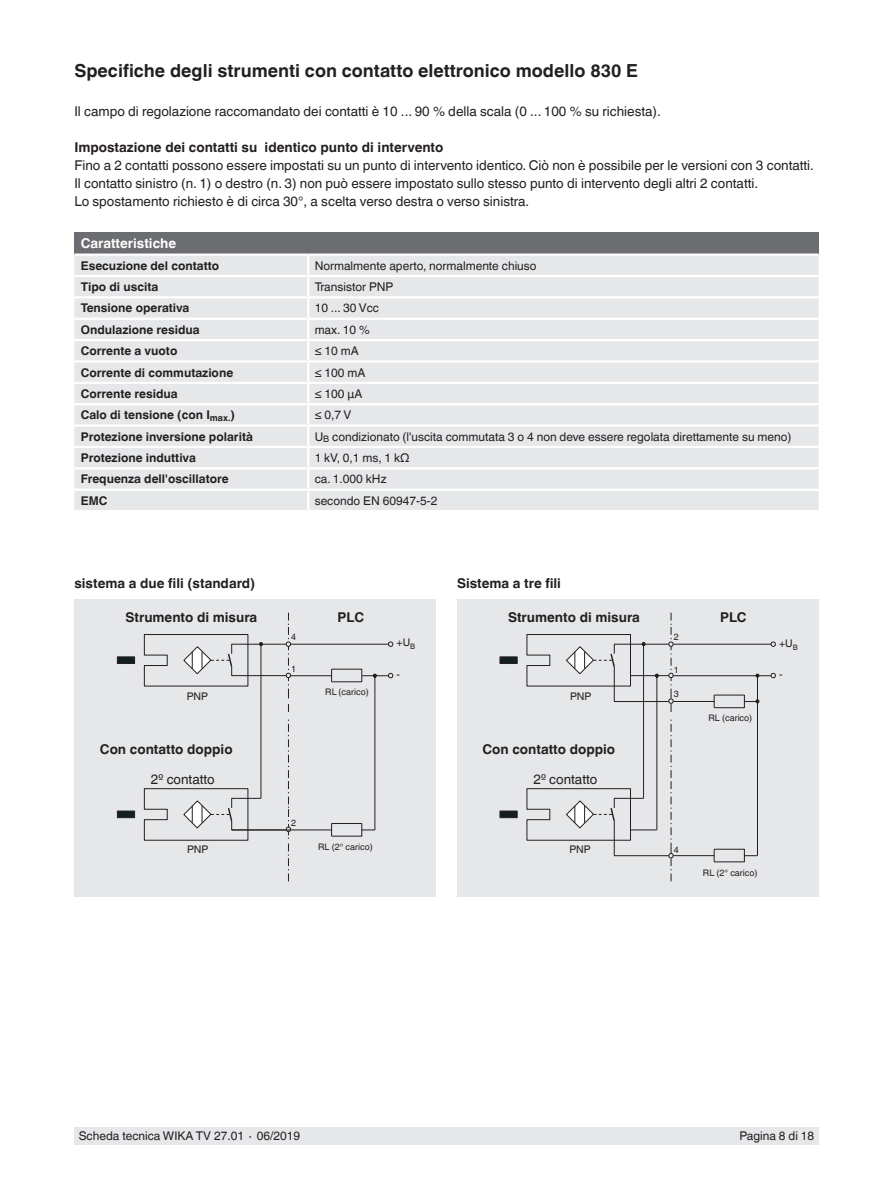
<style>
.page{position:relative;width:893px;height:1188px;background:#fff}
.page>*{position:absolute;margin:0;border:0;box-sizing:border-box;transform-origin:0 0}
.t1{font:700 18px "Helvetica World";color:#231f20}
.t2{font:13.5px/18px "Helvetica World";color:#231f20}
.t3{font:700 13.5px "Helvetica World";color:#231f20}
.t4{font:700 13.5px "Helvetica World";color:#fff}
.t5{font:12px "Helvetica World";color:#231f20}
.t6{font:700 12px "Helvetica World";color:#231f20}
.t7{font:10.5px "Helvetica World";color:#231f20}
.t8{font:9px "Helvetica World";color:#231f20}
</style>
<div class="page">
<div style="left:74px;top:1128px;width:745px;height:17px;background:#e6e7e9"></div>
<div style="left:74px;top:600px;width:362px;height:297px;background:#e6e7e9"></div>
<div style="left:457px;top:600px;width:361px;height:297px;background:#e6e7e9"></div>
<div style="left:117px;top:657px;width:18px;height:7px;background:#131e1f;border:1px solid #231f20"></div>
<div style="left:117px;top:811px;width:18px;height:7px;background:#131e1f;border:1px solid #231f20"></div>
<svg style="left:144px;top:613px;width:249px;height:268px"></svg>
<div style="left:500px;top:657px;width:17px;height:7px;background:#131e1f;border:1px solid #231f20"></div>
<div style="left:500px;top:811px;width:17px;height:7px;background:#131e1f;border:1px solid #231f20"></div>
<svg style="left:526px;top:613px;width:250px;height:268px"></svg>
<div style="left:74px;top:232px;width:745px;height:23px;background:#6c6d70"></div>
<div style="left:74px;top:256px;width:745px;height:254px;background:#e6e7e9"></div>
<hr style="left:74px;top:275px;width:234px;height:2px;background:#fff">
<hr style="left:308px;top:275px;width:511px;height:2px;background:#fff">
<hr style="left:74px;top:254px;width:234px;height:2px;background:#fff">
<hr style="left:308px;top:254px;width:511px;height:2px;background:#fff">
<hr style="left:74px;top:296px;width:234px;height:3px;background:#fff">
<hr style="left:308px;top:296px;width:511px;height:3px;background:#fff">
<hr style="left:74px;top:318px;width:234px;height:2px;background:#fff">
<hr style="left:308px;top:318px;width:511px;height:2px;background:#fff">
<hr style="left:74px;top:339px;width:234px;height:2px;background:#fff">
<hr style="left:308px;top:339px;width:511px;height:2px;background:#fff">
<hr style="left:74px;top:360px;width:234px;height:3px;background:#fff">
<hr style="left:308px;top:360px;width:511px;height:3px;background:#fff">
<hr style="left:74px;top:382px;width:234px;height:2px;background:#fff">
<hr style="left:308px;top:382px;width:511px;height:2px;background:#fff">
<hr style="left:74px;top:403px;width:234px;height:2px;background:#fff">
<hr style="left:308px;top:403px;width:511px;height:2px;background:#fff">
<hr style="left:74px;top:424px;width:234px;height:3px;background:#fff">
<hr style="left:308px;top:424px;width:511px;height:3px;background:#fff">
<hr style="left:74px;top:446px;width:234px;height:2px;background:#fff">
<hr style="left:308px;top:446px;width:511px;height:2px;background:#fff">
<svg style="left:307px;top:256px;width:2px;height:211px"></svg>
<hr style="left:74px;top:467px;width:234px;height:2px;background:#fff">
<hr style="left:308px;top:467px;width:511px;height:2px;background:#fff">
<hr style="left:307px;top:469px;width:2px;height:20px;background:#fff">
<hr style="left:74px;top:489px;width:234px;height:2px;background:#fff">
<hr style="left:308px;top:489px;width:511px;height:2px;background:#fff">
<svg style="left:307px;top:491px;width:2px;height:19px"></svg>
<h1 class="t1" style="left:74px;top:60px;width:565px">Specifiche degli strumenti con contatto elettronico modello 830 E</h1>
<p class="t2" style="left:74px;top:102px;width:588px">Il campo di regolazione raccomandato dei contatti è 10 ... 90 % della scala (0 ... 100 % su richiesta).</p>
<p class="t3" style="left:74px;top:139px;width:371px">Impostazione dei contatti su identico punto di intervento</p>
<p class="t2" style="left:74px;top:156px;width:741px">Fino a 2 contatti possono essere impostati su un punto di intervento identico. Ciò non è possibile per le versioni con 3 contatti.<br>Il contatto sinistro (n. 1) o destro (n. 3) non può essere impostato sullo stesso punto di intervento degli altri 2 contatti.<br>Lo spostamento richiesto è di circa 30°, a scelta verso destra o verso sinistra.</p>
<p class="t4" style="left:81px;top:236px;width:97px">Caratteristiche</p>
<p class="t6" style="left:81px;top:258px;width:140px">Esecuzione del contatto</p>
<p class="t5" style="left:315px;top:258px;width:223px">Normalmente aperto, normalmente chiuso</p>
<p class="t6" style="left:81px;top:280px;width:79px">Tipo di uscita</p>
<p class="t5" style="left:315px;top:280px;width:80px">Transistor PNP</p>
<p class="t6" style="left:81px;top:301px;width:110px">Tensione operativa</p>
<p class="t5" style="left:315px;top:301px;width:66px">10 ... 30 Vcc</p>
<p class="t6" style="left:81px;top:323px;width:120px">Ondulazione residua</p>
<p class="t5" style="left:315px;top:323px;width:57px">max. 10 %</p>
<p class="t6" style="left:81px;top:344px;width:98px">Corrente a vuoto</p>
<p class="t5" style="left:315px;top:344px;width:46px">≤ 10 mA</p>
<p class="t6" style="left:81px;top:365px;width:154px">Corrente di commutazione</p>
<p class="t5" style="left:315px;top:365px;width:52px">≤ 100 mA</p>
<p class="t6" style="left:81px;top:387px;width:98px">Corrente residua</p>
<p class="t5" style="left:315px;top:387px;width:49px">≤ 100 µA</p>
<p class="t6" style="left:81px;top:408px;width:156px">Calo di tensione (con I<sub>max.</sub>)</p>
<p class="t5" style="left:315px;top:408px;width:38px">≤ 0,7 V</p>
<p class="t6" style="left:81px;top:429px;width:174px">Protezione inversione polarità</p>
<p class="t5" style="left:315px;top:429px;width:478px">U<sub>B</sub> condizionato (l'uscita commutata 3 o 4 non deve essere regolata direttamente su meno)</p>
<p class="t6" style="left:81px;top:451px;width:117px">Protezione induttiva</p>
<p class="t5" style="left:315px;top:451px;width:95px">1 kV, 0,1 ms, 1 kΩ</p>
<p class="t6" style="left:81px;top:472px;width:149px">Frequenza dell'oscillatore</p>
<p class="t5" style="left:315px;top:472px;width:73px">ca. 1.000 kHz</p>
<p class="t6" style="left:81px;top:494px;width:28px">EMC</p>
<p class="t5" style="left:315px;top:494px;width:124px">secondo EN 60947-5-2</p>
<p class="t3" style="left:74px;top:575px;width:182px">sistema a due fili (standard)</p>
<p class="t3" style="left:457px;top:575px;width:106px">Sistema a tre fili</p>
<p class="t3" style="left:125px;top:609px;width:133px">Strumento di misura</p>
<p class="t3" style="left:338px;top:609px;width:28px">PLC</p>
<p class="t3" style="left:508px;top:609px;width:133px">Strumento di misura</p>
<p class="t3" style="left:720px;top:609px;width:28px">PLC</p>
<p class="t7" style="left:396px;top:637px;width:20px">+U<sub>B</sub></p>
<p class="t7" style="left:396px;top:668px;width:5px">-</p>
<p class="t8" style="left:291px;top:632px;width:7px">4</p>
<p class="t8" style="left:291px;top:663px;width:7px">1</p>
<p class="t8" style="left:674px;top:632px;width:7px">2</p>
<p class="t8" style="left:674px;top:665px;width:7px">1</p>
<p class="t8" style="left:674px;top:689px;width:7px">3</p>
<p class="t8" style="left:325px;top:687px;width:45px">RL (carico)</p>
<p class="t7" style="left:187px;top:690px;width:23px">PNP</p>
<p class="t7" style="left:570px;top:690px;width:23px">PNP</p>
<p class="t3" style="left:100px;top:741px;width:134px">Con contatto doppio</p>
<p class="t2" style="left:151px;top:770px;width:65px">2º contatto</p>
<p class="t7" style="left:187px;top:843px;width:23px">PNP</p>
<p class="t8" style="left:291px;top:818px;width:7px">2</p>
<p class="t8" style="left:318px;top:842px;width:56px">RL (2° carico)</p>
<p class="t3" style="left:482px;top:741px;width:134px">Con contatto doppio</p>
<p class="t2" style="left:534px;top:770px;width:65px">2º contatto</p>
<p class="t7" style="left:569px;top:843px;width:23px">PNP</p>
<p class="t8" style="left:708px;top:712px;width:45px">RL (carico)</p>
<p class="t8" style="left:674px;top:845px;width:7px">4</p>
<p class="t8" style="left:703px;top:868px;width:56px">RL (2° carico)</p>
<p class="t7" style="left:779px;top:637px;width:20px">+U<sub>B</sub></p>
<p class="t7" style="left:779px;top:668px;width:5px">-</p>
<p class="t5" style="left:79px;top:1129px;width:223px">Scheda tecnica WIKA TV 27.01 ∙ 06/2019</p>
<p class="t5" style="left:740px;top:1129px;width:76px">Pagina 8 di 18</p>
</div>
